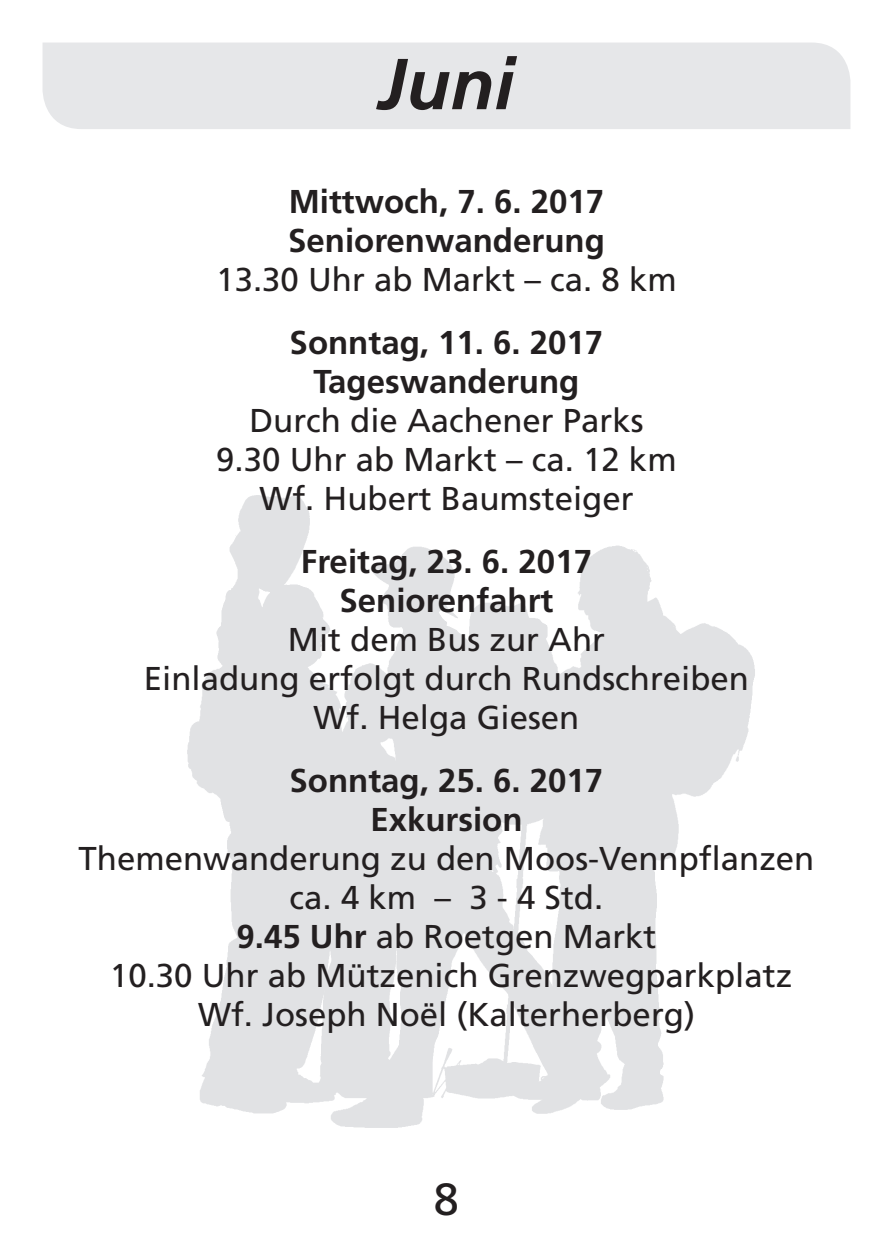
<style>
.page{position:relative;width:893px;height:1259px;background:#fff}
.page>*{position:absolute;margin:0;border:0;box-sizing:border-box;transform-origin:0 0}
.t1{font:italic 700 72px "Frutiger";color:#231f20}
.t2{font:45px "Frutiger";color:#231f20}
.t3{font:33px/39px "Frutiger";color:#231f20;text-align:center}
.t4{font:700 33px/39px "Frutiger";color:#231f20;text-align:center}
.s1{font-weight:700}
</style>
<div class="page">
<img style="left:187px;top:495px;width:568px;height:619px">
<img style="left:304px;top:531px;width:378px;height:597px">
<img style="left:265px;top:503px;width:285px;height:608px">
<div style="left:43px;top:43px;width:807px;height:86px;background:#e6e7e9"></div>
<h1 class="t1" style="left:378px;top:42px;width:138px">Juni</h1>
<p class="t4" style="left:288px;top:181px;width:318px;text-align:left">Mittwoch, 7. 6. 2017<br>Seniorenwanderung</p>
<p class="t3" style="left:216px;top:260px;width:462px">13.30 Uhr ab Markt – ca. 8 km</p>
<p class="t4" style="left:290px;top:323px;width:315px">Sonntag, 11. 6. 2017<br>Tageswanderung</p>
<p class="t3" style="left:216px;top:401px;width:462px">Durch die Aachener Parks<br>9.30 Uhr ab Markt – ca. 12 km<br>Wf. Hubert Baumsteiger</p>
<p class="t4" style="left:301px;top:542px;width:293px">Freitag, 23. 6. 2017<br>Seniorenfahrt</p>
<p class="t3" style="left:144px;top:620px;width:607px">Mit dem Bus zur Ahr<br>Einladung erfolgt durch Rundschreiben<br>Wf. Helga Giesen</p>
<p class="t4" style="left:290px;top:761px;width:315px">Sonntag, 25. 6. 2017<br>Exkursion</p>
<p class="t3" style="left:79px;top:839px;width:737px">Themenwanderung zu den Moos-Vennpflanzen ca. 4 km – 3 - 4 Std.<br><span class="s1">9.45 Uhr</span> ab Roetgen Markt<br>10.30 Uhr ab Mützenich Grenzwegparkplatz<br>Wf. Joseph Noël (Kalterherberg)</p>
<h2 class="t2" style="left:434px;top:1172px;width:27px">8</h2>
</div>
